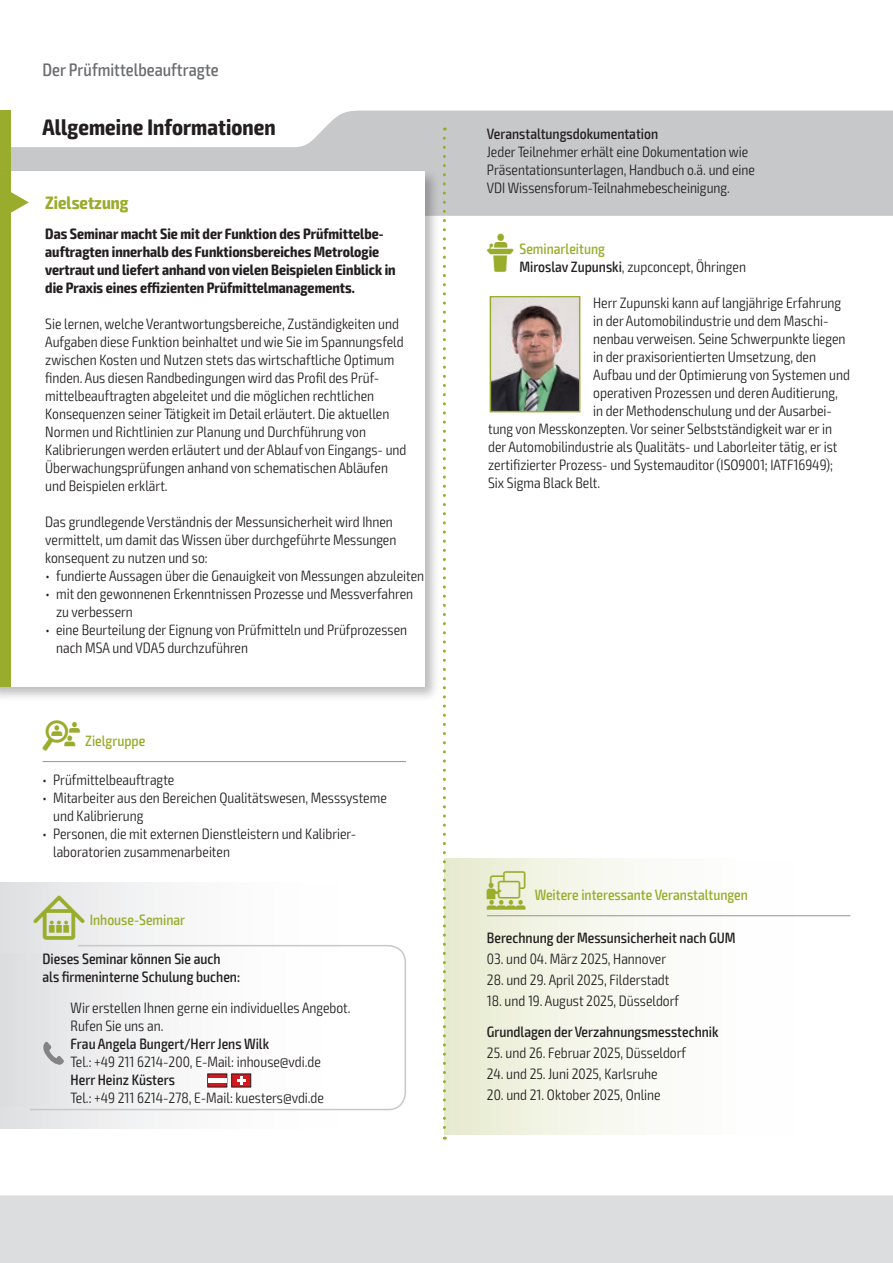
<style>
.page{position:relative;width:893px;height:1263px;background:#fff}
.page>*{position:absolute;margin:0;border:0;box-sizing:border-box;transform-origin:0 0}
.t1{font:700 condensed 22.5px "Exo 2";letter-spacing:.005em;color:#231f20}
.t2{font:500 condensed 18px "Exo 2";color:#6c6d70}
.t3{font:700 condensed 18px "Exo 2";color:#9aac2c}
.t4{font:300 condensed 15px/18px "Exo 2";color:#231f20}
.t5{font:500 condensed 15px/18px "Exo 2";color:#231f20}
.t6{font:700 condensed 15px/18px "Exo 2";color:#231f20}
.t7{font:500 condensed 15px "Exo 2";color:#9aac2c}
.s1{font-family:"VDI Iconset S4 A Regular";font-weight:400;font-stretch:normal}
.s2{font-family:"VDI Iconset S4 A Regular";font-weight:400;font-stretch:normal;font-size:15.45px}
.s3{font-weight:500}
.s4{font-family:"VDI Iconset S4 A Regular";font-weight:400;font-stretch:normal;font-size:19.5px}
</style>
<div class="page">
<div style="left:0;top:1195px;width:893px;height:68px;background:#dcdddf"></div>
<svg style="left:11px;top:111px;width:881px;height:105px;fill:#c7c8ca"></svg>
<hr style="left:892px;top:111px;width:1px;height:105px;background:#9aac2c">
<div style="left:0;top:111px;width:11px;height:63px;background:#9aac2c"></div>
<div style="left:444px;top:858px;width:406px;height:276px;background:linear-gradient(to right,#ebeed7,#fff)"></div>
<hr style="left:487px;top:915px;width:363px;height:1px;background:#939598">
<hr style="left:43px;top:761px;width:363px;height:1px;background:#939598">
<div style="left:0;top:168px;width:440px;height:534px;background:#231f20;opacity:.3"></div>
<div style="left:0;top:171px;width:424px;height:516px;background:#fff"></div>
<div style="left:0;top:171px;width:11px;height:516px;background:#9aac2c"></div>
<svg style="left:11px;top:192px;width:18px;height:21px"></svg>
<div style="left:0;top:882px;width:406px;height:247px;background:linear-gradient(to right,#e4e5e7,#fff)"></div>
<svg style="left:29px;top:944px;width:377px;height:167px"></svg>
<div style="left:0;top:954px;width:383px;height:152px;background:linear-gradient(to right,#e2e3e5,#fff)"></div>
<svg style="left:207px;top:1073px;width:44px;height:14px"></svg>
<hr style="left:208px;top:1078px;width:19px;height:4px;background:#fff">
<svg style="left:43px;top:1042px;width:21px;height:23px"></svg>
<img style="left:493px;top:299px;width:84px;height:110px">
<div style="left:490px;top:296px;width:90px;height:116px;border:2px solid #9aac2c"></div>
<svg style="left:443px;top:138px;width:3px;height:1002px"></svg>
<p class="t2" style="left:43px;top:59px;width:178px">Der Prüfmittelbeauftragte</p>
<h1 class="t1" style="left:43px;top:113px;width:235px">Allgemeine Informationen</h1>
<p class="t5" style="left:487px;top:125px;width:173px">Veranstaltungsdokumentation</p>
<p class="t4" style="left:487px;top:143px;width:270px">Jeder Teilnehmer erhält eine Dokumentation wie<br>Präsentationsunterlagen, Handbuch o.ä. und eine<br>VDI Wissensforum-Teilnahmebescheinigung.</p>
<p class="t3" style="left:45px;top:192px;width:85px">Zielsetzung</p>
<p class="t6" style="left:45px;top:225px;width:352px">Das Seminar macht Sie mit der Funktion des Prüfmittelbe&shy;auftragten innerhalb des Funktionsbereiches Metrologie vertraut und liefert anhand von vielen Beispielen Einblick in die Praxis eines effizienten Prüfmittelmanagements.</p>
<p class="t4" style="left:45px;top:315px;width:363px">Sie lernen, welche Verantwortungsbereiche, Zuständigkeiten und Aufgaben diese Funktion beinhaltet und wie Sie im Spannungsfeld zwischen Kosten und Nutzen stets das wirtschaftliche Optimum finden. Aus diesen Randbedingungen wird das Profil des Prüf&shy;mittelbeauftragten abgeleitet und die möglichen rechtlichen Konsequenzen seiner Tätigkeit im Detail erläutert. Die aktuellen Normen und Richtlinien zur Planung und Durchführung von Kalibrierungen werden erläutert und der Ablauf von Eingangs- und Überwachungsprüfungen anhand von schematischen Abläufen und Beispielen erklärt.</p>
<p class="t4" style="left:45px;top:513px;width:353px">Das grundlegende Verständnis der Messunsicherheit wird Ihnen vermittelt, um damit das Wissen über durchgeführte Messungen konsequent zu nutzen und so:</p>
<p class="t4" style="left:45px;top:567px;width:380px">• fundierte Aussagen über die Genauigkeit von Messungen abzuleiten</p>
<p class="t4" style="left:56px;top:585px;width:359px;text-indent:-11px">• mit den gewonnenen Erkenntnissen Prozesse und Messverfahren zu verbessern</p>
<p class="t4" style="left:56px;top:621px;width:353px;text-indent:-11px">• eine Beurteilung der Eignung von Prüfmitteln und Prüfprozessen nach MSA und VDA5 durchzuführen</p>
<p class="t7" style="left:43px;top:732px;width:104px"><span class="s1">Z</span> Zielgruppe</p>
<p class="t4" style="left:43px;top:771px;width:133px">• Prüfmittelbeauftragte</p>
<p class="t4" style="left:53px;top:789px;width:335px;text-indent:-11px">• Mitarbeiter aus den Bereichen Qualitätswesen, Messsysteme und Kalibrierung</p>
<p class="t4" style="left:53px;top:825px;width:303px;text-indent:-11px">• Personen, die mit externen Dienstleistern und Kalibrier&shy;laboratorien zusammenarbeiten</p>
<p class="t7" style="left:33px;top:911px;width:153px"><span class="s2">I</span> Inhouse-Seminar</p>
<p class="t5" style="left:43px;top:950px;width:199px">Dieses Seminar können Sie auch als firmeninterne Schulung buchen:</p>
<p class="t4" style="left:71px;top:999px;width:282px">Wir erstellen Ihnen gerne ein individuelles Angebot.<br>Rufen Sie uns an.</p>
<p class="t5" style="left:71px;top:1035px;width:200px">Frau Angela Bungert/Herr Jens Wilk</p>
<p class="t4" style="left:71px;top:1053px;width:252px">Tel.: +49 211 6214-200, E-Mail: inhouse@vdi.de</p>
<p class="t5" style="left:71px;top:1071px;width:106px">Herr Heinz Küsters</p>
<p class="t4" style="left:71px;top:1089px;width:255px">Tel.: +49 211 6214-278, E-Mail: kuesters@vdi.de</p>
<p class="t7" style="left:487px;top:240px;width:120px"><span class="s1">L</span> Seminarleitung</p>
<p class="t4" style="left:593px;top:294px;width:250px">Herr Zupunski kann auf langjährige Erfahrung</p>
<p class="t4" style="left:593px;top:312px;width:237px">in der Automobilindustrie und dem Maschi-</p>
<p class="t4" style="left:593px;top:330px;width:254px">nenbau verweisen. Seine Schwerpunkte liegen</p>
<p class="t4" style="left:593px;top:348px;width:224px">in der praxisorientierten Umsetzung, den</p>
<p class="t4" style="left:593px;top:366px;width:258px">Aufbau und der Optimierung von Systemen und</p>
<p class="t4" style="left:593px;top:384px;width:246px">operativen Prozessen und deren Auditierung,</p>
<p class="t4" style="left:593px;top:402px;width:240px">in der Methodenschulung und der Ausarbei-</p>
<p class="t4" style="left:488px;top:420px;width:345px">tung von Messkonzepten. Vor seiner Selbstständigkeit war er in</p>
<p class="t4" style="left:488px;top:438px;width:351px">der Automobilindustrie als Qualitäts- und Laborleiter tätig, er ist</p>
<p class="t4" style="left:488px;top:456px;width:346px">zertifizierter Prozess- und Systemauditor (ISO9001; IATF16949);</p>
<p class="t4" style="left:488px;top:474px;width:114px">Six Sigma Black Belt.</p>
<p class="t4" style="left:519px;top:258px;width:228px"><span class="s3">Miroslav Zupunski</span>, zupconcept, Öhringen</p>
<p class="t7" style="left:487px;top:886px;width:263px"><span class="s4">W</span> Weitere interessante Veranstaltungen</p>
<p class="t5" style="left:487px;top:929px;width:250px">Berechnung der Messunsicherheit nach GUM</p>
<p class="t4" style="left:487px;top:950px;width:181px">03. und 04. März 2025, Hannover</p>
<p class="t4" style="left:487px;top:971px;width:184px">28. und 29. April 2025, Filderstadt</p>
<p class="t4" style="left:487px;top:992px;width:194px">18. und 19. August 2025, Düsseldorf</p>
<p class="t5" style="left:487px;top:1023px;width:233px">Grundlagen der Verzahnungsmesstechnik</p>
<p class="t4" style="left:487px;top:1044px;width:201px">25. und 26. Februar 2025, Düsseldorf</p>
<p class="t4" style="left:487px;top:1065px;width:172px">24. und 25. Juni 2025, Karlsruhe</p>
<p class="t4" style="left:487px;top:1086px;width:175px">20. und 21. Oktober 2025, Online</p>
</div>
